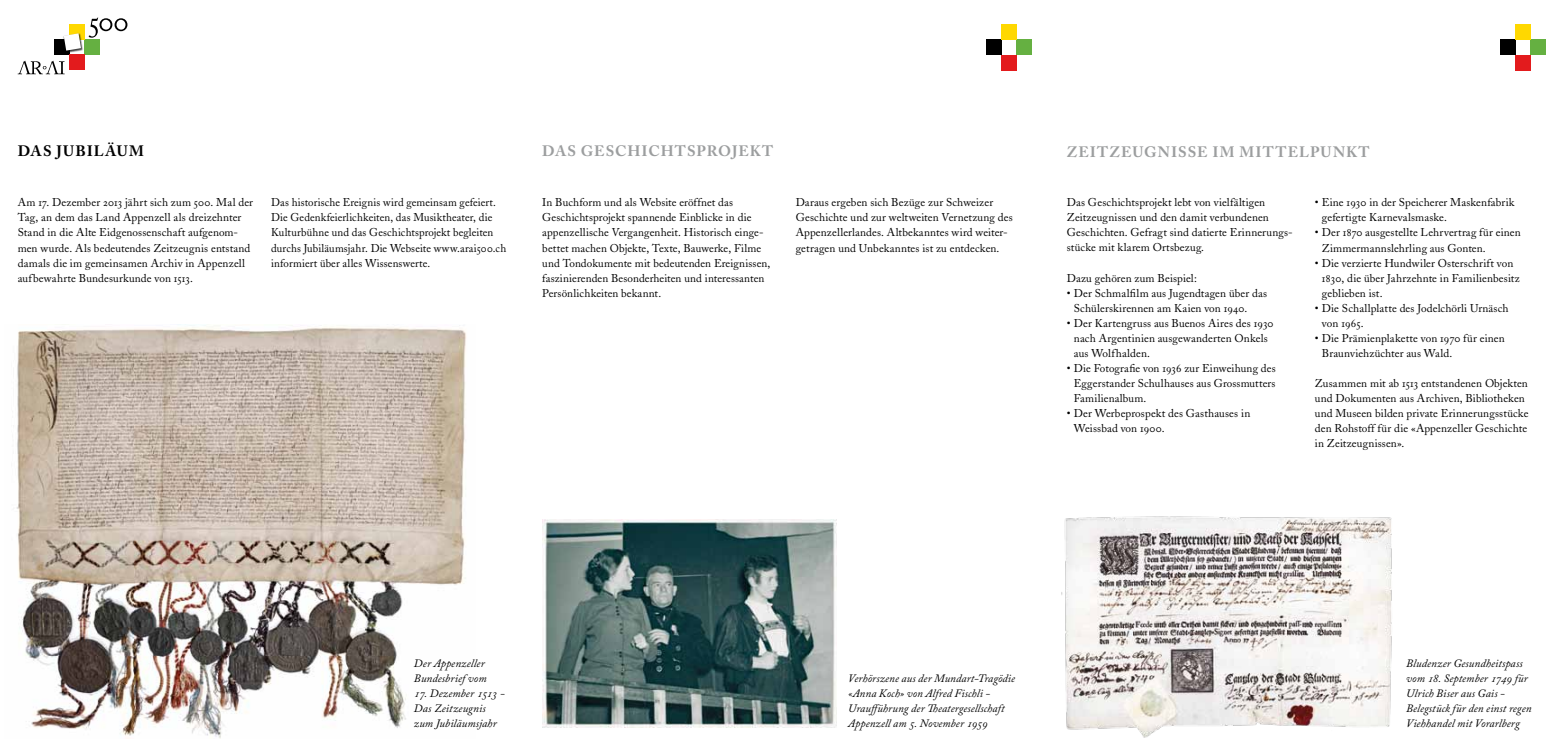
<style>
.page{position:relative;width:1563px;height:745px;background:#fff}
.page>*{position:absolute;margin:0;border:0;box-sizing:border-box;transform-origin:0 0}
.t1{font:700 15px "Adobe Caslon";letter-spacing:.16em;color:#9c9e9f}
.t2{font:700 15px "Adobe Caslon";letter-spacing:.085em;color:#9c9e9f}
.t3{font:700 15px "Adobe Caslon";letter-spacing:.19em;color:#000}
.t4{font:11.25px/15px "Adobe Caslon";letter-spacing:.01em;color:#000}
.t5{font:italic 11.25px/15px "Adobe Caslon Pro";letter-spacing:.01em;color:#000}
.s1{font-family:"Adobe Caslon Regular SC"}
</style>
<div class="page">
<img style="left:16px;top:325px;width:451px;height:413px">
<img style="left:542px;top:519px;width:294px;height:207px">
<div style="left:1500px;top:40px;width:15px;height:15px;background:#000"></div>
<div style="left:1530px;top:40px;width:15px;height:15px;background:#65b041"></div>
<div style="left:1515px;top:55px;width:15px;height:15px;background:#e31b1d"></div>
<div style="left:1515px;top:25px;width:15px;height:15px;background:#ffd800"></div>
<div style="left:986px;top:40px;width:15px;height:15px;background:#000"></div>
<div style="left:1016px;top:40px;width:15px;height:15px;background:#65b041"></div>
<div style="left:1001px;top:55px;width:15px;height:15px;background:#e31b1d"></div>
<div style="left:1001px;top:25px;width:15px;height:15px;background:#ffd800"></div>
<div style="left:54px;top:40px;width:15px;height:15px;background:#000"></div>
<div style="left:84px;top:40px;width:15px;height:15px;background:#65b041"></div>
<div style="left:69px;top:55px;width:15px;height:15px;background:#e31b1d"></div>
<div style="left:69px;top:25px;width:15px;height:15px;background:#ffd800"></div>
<img style="left:63px;top:36px;width:20px;height:17px">
<svg style="left:64px;top:33px;width:17px;height:18px"></svg>
<svg style="left:89px;top:17px;width:38px;height:21px"></svg>
<svg style="left:18px;top:61px;width:47px;height:13px"></svg>
<img style="left:1061px;top:516px;width:331px;height:222px">
<h1 class="t3" style="left:18px;top:142px;width:128px">DAS JUBILÄUM</h1>
<h1 class="t2" style="left:542px;top:142px;width:227px">DAS GESCHICHTSPROJEKT</h1>
<h1 class="t1" style="left:1067px;top:143px;width:298px">ZEITZEUGNISSE IM MIT TELPU NKT</h1>
<p class="t4" style="left:18px;top:195px;width:237px">Am <span class="s1">17</span>. Dezember <span class="s1">2013</span> jährt sich zum <span class="s1">500</span>. Mal der Tag, an dem das Land Appenzell als dreizehnter Stand in die Alte Eidgenossenschaft aufgenom&shy;men wurde. Als bedeutendes Zeitzeugnis entstand damals die im gemeinsamen Archiv in Appenzell aufbewahrte Bundesurkunde von <span class="s1">1513</span>.</p>
<p class="t4" style="left:271px;top:195px;width:237px">Das historische Ereignis wird gemeinsam gefeiert.<br>Die Gedenkfeierlichkeiten, das Musiktheater, die Kulturbühne und das Geschichtsprojekt begleiten durchs Jubiläumsjahr. Die Webseite www.arai<span class="s1">500</span>.ch informiert über alles Wissenswerte.</p>
<p class="t4" style="left:542px;top:195px;width:230px">In Buchform und als Website eröffnet das Geschichtsprojekt spannende Einblicke in die appenzellische Vergangenheit. Historisch einge&shy;bettet machen Objekte, Texte, Bauwerke, Filme und Tondokumente mit bedeutenden Ereignissen, faszinierenden Besonderheiten und interessanten Persönlichkeiten bekannt.</p>
<p class="t4" style="left:795px;top:195px;width:219px">Daraus ergeben sich Bezüge zur Schweizer Geschichte und zur weltweiten Vernetzung des Appenzellerlandes. Altbekanntes wird weiter&shy;getragen und Unbekanntes ist zu entdecken.</p>
<p class="t4" style="left:1067px;top:195px;width:227px">Das Geschichtsprojekt lebt von vielfältigen Zeitzeugnissen und den damit verbundenen Geschichten. Gefragt sind datierte Erinnerungs&shy;stücke mit klarem Ortsbezug.</p>
<p class="t4" style="left:1067px;top:270px;width:132px">Dazu gehören zum Beispiel:</p>
<p class="t4" style="left:1074px;top:285px;width:195px;text-indent:-7px">• Der Schmalfilm aus Jugendtagen über das<br>Schülerskirennen am Kaien von <span class="s1">1940</span>.</p>
<p class="t4" style="left:1074px;top:315px;width:201px;text-indent:-7px">• Der Kartengruss aus Buenos Aires des <span class="s1">1930 </span>nach Argentinien ausgewanderten Onkels aus Wolfhalden.</p>
<p class="t4" style="left:1074px;top:360px;width:203px;text-align:justify;text-indent:-7px">• Die Fotografie von <span class="s1">1936</span> zur Einweihung des Eggerstander Schulhauses aus Grossmutters Familienalbum.</p>
<p class="t4" style="left:1074px;top:405px;width:178px;text-indent:-7px">• Der Werbeprospekt des Gasthauses in<br>Weissbad von <span class="s1">1900</span>.</p>
<p class="t4" style="left:1322px;top:195px;width:194px;text-indent:-7px">• Eine <span class="s1">1930</span> in der Speicherer Maskenfabrik gefertigte Karnevalsmaske.</p>
<p class="t4" style="left:1322px;top:225px;width:200px;text-indent:-7px">• Der <span class="s1">1870</span> ausgestellte Lehrvertrag für einen<br>Zimmermannslehrling aus Gonten.</p>
<p class="t4" style="left:1322px;top:255px;width:199px;text-indent:-7px">• Die verzierte Hundwiler Osterschrift von<br><span class="s1">1830</span>, die über Jahrzehnte in Familienbesitz geblieben ist.</p>
<p class="t4" style="left:1322px;top:300px;width:188px;text-indent:-7px">• Die Schallplatte des Jodelchörli Urnäsch von <span class="s1">1965</span>.</p>
<p class="t4" style="left:1322px;top:330px;width:184px;text-indent:-7px">• Die Prämienplakette von <span class="s1">1970</span> für einen<br>Braunviehzüchter aus Wald.</p>
<p class="t4" style="left:1315px;top:375px;width:215px">Zusammen mit ab <span class="s1">1513</span> entstandenen Objekten und Dokumenten aus Archiven, Bibliotheken und Museen bilden private Erinnerungsstücke den Rohstoff für die «Appenzeller Geschichte in Zeitzeugnissen».</p>
<p class="t5" style="left:414px;top:655px;width:74px">Der Appenzeller<br>Bundesbrief vom</p>
<p class="t5" style="left:414px;top:685px;width:92px">17. Dezember 1513 -<br>Das Zeitzeugnis zum Jubiläumsjahr</p>
<p class="t5" style="left:848px;top:670px;width:168px">Verhörszene aus der Mundart-Tragödie «Anna Koch» von Alfred Fischli - Uraufführung der Theatergesellschaft Appenzell am 5. November 1959</p>
<p class="t5" style="left:1406px;top:655px;width:127px">Bludenzer Gesundheitspass vom 18. September 1749 für<br>Ulrich Biser aus Gais -<br>Belegstück für den einst regen<br>Viehhandel mit Vorarlberg</p>
</div>
